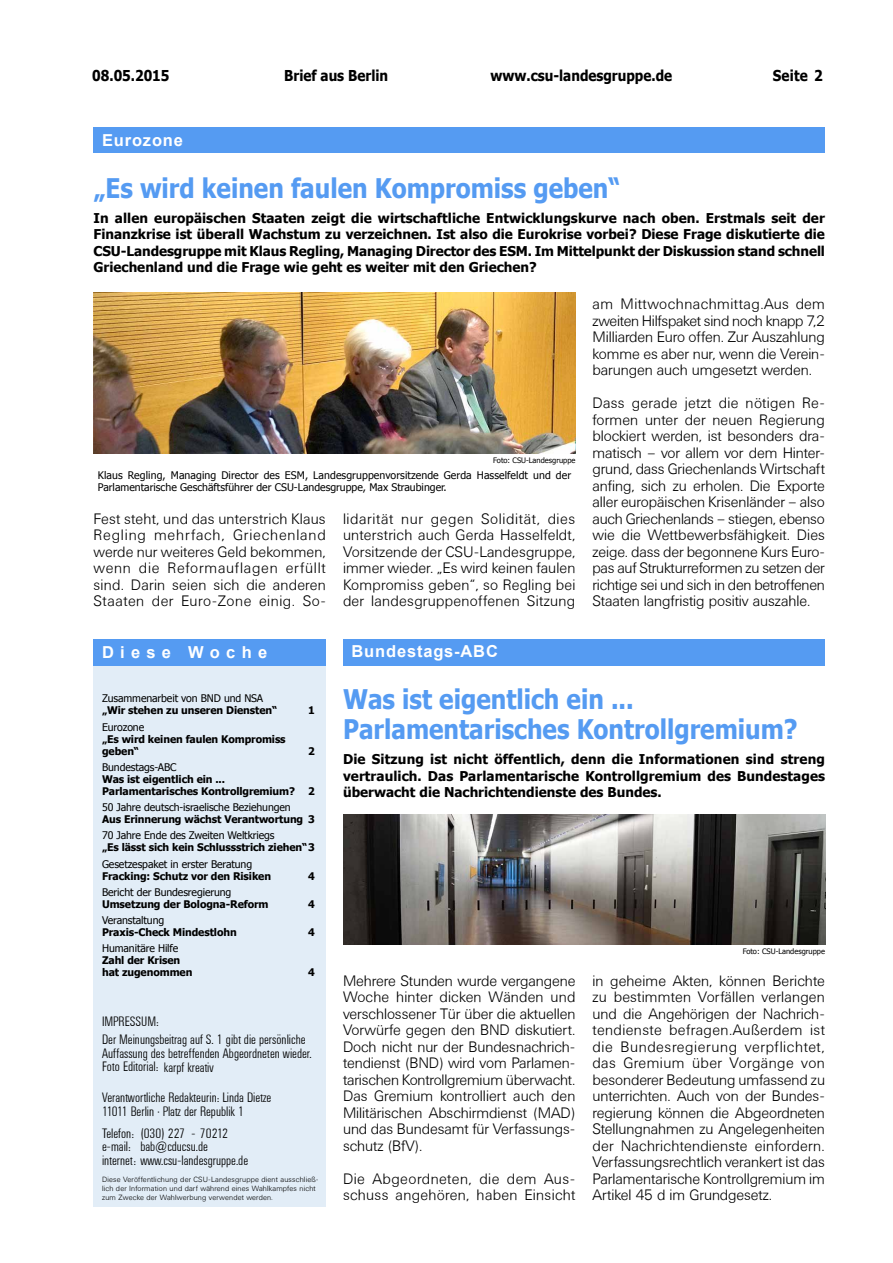
<style>
.page{position:relative;width:893px;height:1263px;background:#fff}
.page>*{position:absolute;margin:0;border:0;box-sizing:border-box;transform-origin:0 0}
._01_BaB_Überschrift{font:700 27px/30px "Tahoma";color:#559bf2;scale:.9 1}
._01_BaB_Überschrift-2{font:700 16.5px "Arial";letter-spacing:.05em;color:#fff}
._08_BaB_Überschrift{font:700 16.5px "Arial";color:#fff}
._04_BaB_Fließtext{font:300 15px/16.5px "Univers BSK";letter-spacing:-.01em;color:#000;text-align:justify}
._04_BaB_Fließtext-2{font:300 15px/16.5px "Univers BSK";letter-spacing:.015em;color:#000}
._06_BaB_Nr____Datum{font:700 15px "Tahoma";color:#000;scale:.9 1}
._03_BaB_Teaser{font:700 13.5px/16.5px "Tahoma";color:#000;text-align:justify}
._10_BaB_Impressum{font:300 13.5px/13.5px "Univers Condensed BSK";color:#000}
._09_BaB_Inhaltsverze{font:700 10.5px/12px "Tahoma";letter-spacing:-.01em;color:#000}
._09_BaB_Inhaltsverze-2{font:10.5px "Tahoma";letter-spacing:-.01em;color:#000}
._13_BaB_Bilduntersch{font:10.5px/12px "Tahoma";letter-spacing:.005em;color:#000}
._10a_BaB_Impressum_W{font:300 7.5px/9px "Univers BSK";letter-spacing:.02em;color:#000}
._13_BaB_Rechtevermer{font:7.5px "Tahoma";color:#000}
</style>
<div class="page">
<div style="left:94px;top:639px;width:232px;height:568px;background:#e2edf7"></div>
<div style="left:94px;top:639px;width:232px;height:27px;background:#559bf2"></div>
<div style="left:343px;top:639px;width:482px;height:26px;background:#559bf2"></div>
<div style="left:94px;top:128px;width:731px;height:25px;background:#559bf2"></div>
<img style="left:94px;top:292px;width:481px;height:161px">
<img style="left:343px;top:815px;width:482px;height:130px">
<p class="_06_BaB_Nr____Datum" style="left:284px;top:65px;width:117px">Brief aus Berlin</p>
<p class="_06_BaB_Nr____Datum" style="left:92px;top:65px;width:87px">08.05.2015</p>
<p class="_06_BaB_Nr____Datum" style="left:490px;top:65px;width:203px">www.csu-landesgruppe.de</p>
<p class="_06_BaB_Nr____Datum" style="left:773px;top:65px;width:57px">Seite 2</p>
<p class="_01_BaB_Überschrift-2" style="left:102px;top:129px;width:82px">Eurozone</p>
<p class="_01_BaB_Überschrift" style="left:94px;top:171px;width:587px">„Es wird keinen faulen Kompromiss geben“</p>
<p class="_03_BaB_Teaser" style="left:94px;top:209px;width:733px">In allen europäischen Staaten zeigt die wirtschaftliche Entwicklungskurve nach oben. Erstmals seit der Finanzkrise ist überall Wachstum zu verzeichnen. Ist also die Eurokrise vorbei? Diese Frage diskutierte die CSU-Landesgruppe mit Klaus Regling, Managing Director des ESM. Im Mittelpunkt der Diskussion stand schnell Griechenland und die Frage wie geht es weiter mit den Griechen?</p>
<p class="_13_BaB_Rechtevermer" style="left:493px;top:455px;width:84px">Foto: CSU-Landesgruppe</p>
<p class="_13_BaB_Bilduntersch" style="left:98px;top:469px;width:475px">Klaus Regling, Managing Director des ESM, Landesgruppenvorsitzende Gerda Hasselfeldt und der<br>Parlamentarische Geschäftsführer der CSU-Landesgruppe, Max Straubinger.</p>
<p class="_04_BaB_Fließtext" style="left:94px;top:510px;width:234px">Fest steht, und das unterstrich Klaus Regling mehrfach, Griechenland werde nur weiteres Geld bekommen, wenn die Reformauflagen erfüllt sind. Darin seien sich die anderen Staaten der Euro-Zone einig. So-</p>
<p class="_04_BaB_Fließtext" style="left:343px;top:510px;width:234px">lidarität nur gegen Solidität, dies unterstrich auch Gerda Hasselfeldt, Vorsitzende der CSU-Landesgruppe, immer wieder. „Es wird keinen faulen Kompromiss geben“, so Regling bei der landesgruppenoffenen Sitzung</p>
<p class="_04_BaB_Fließtext" style="left:592px;top:296px;width:234px">am Mittwochnachmittag.Aus dem zweiten Hilfspaket sind noch knapp 7,2<br>Milliarden Euro offen. Zur Auszahlung komme es aber nur, wenn die Verein&shy;barungen auch umgesetzt werden.</p>
<p class="_04_BaB_Fließtext" style="left:592px;top:395px;width:234px">Dass gerade jetzt die nötigen Re&shy;formen unter der neuen Regierung blockiert werden, ist besonders dra&shy;matisch – vor allem vor dem Hinter&shy;grund, dass Griechenlands Wirtschaft anfing, sich zu erholen. Die Exporte aller europäischen Krisenländer – also auch Griechenlands – stiegen, ebenso wie die Wettbewerbsfähigkeit. Dies zeige. dass der begonnene Kurs Euro&shy;pas auf Strukturreformen zu setzen der richtige sei und sich in den betroffenen Staaten langfristig positiv auszahle.</p>
<p class="_08_BaB_Überschrift" style="left:102px;top:641px;width:167px">D i e s e W o c h e</p>
<p class="_09_BaB_Inhaltsverze-2" style="left:102px;top:691px;width:163px">Zusammenarbeit von BND und NSA</p>
<p class="_09_BaB_Inhaltsverze" style="left:102px;top:704px;width:177px">„Wir stehen zu unseren Diensten“</p>
<p class="_09_BaB_Inhaltsverze" style="left:308px;top:704px;width:8px">1</p>
<p class="_09_BaB_Inhaltsverze-2" style="left:102px;top:720px;width:44px">Eurozone</p>
<p class="_09_BaB_Inhaltsverze" style="left:102px;top:732px;width:185px">„Es wird keinen faulen Kompromiss geben“</p>
<p class="_09_BaB_Inhaltsverze" style="left:308px;top:744px;width:8px">2</p>
<p class="_09_BaB_Inhaltsverze-2" style="left:102px;top:760px;width:76px">Bundestags-ABC</p>
<p class="_09_BaB_Inhaltsverze" style="left:102px;top:772px;width:214px">Was ist eigentlich ein ...<br>Parlamentarisches Kontrollgremium? 2</p>
<p class="_09_BaB_Inhaltsverze-2" style="left:102px;top:800px;width:190px">50 Jahre deutsch-israelische Beziehungen</p>
<p class="_09_BaB_Inhaltsverze" style="left:102px;top:813px;width:214px">Aus Erinnerung wächst Verantwortung 3</p>
<p class="_09_BaB_Inhaltsverze-2" style="left:102px;top:828px;width:174px">70 Jahre Ende des Zweiten Weltkriegs</p>
<p class="_09_BaB_Inhaltsverze" style="left:102px;top:841px;width:214px">„Es lässt sich kein Schlussstrich ziehen“3</p>
<p class="_09_BaB_Inhaltsverze-2" style="left:102px;top:857px;width:152px">Gesetzespaket in erster Beratung</p>
<p class="_09_BaB_Inhaltsverze" style="left:102px;top:869px;width:171px">Fracking: Schutz vor den Risiken</p>
<p class="_09_BaB_Inhaltsverze" style="left:308px;top:869px;width:8px">4</p>
<p class="_09_BaB_Inhaltsverze-2" style="left:102px;top:885px;width:131px">Bericht der Bundesregierung</p>
<p class="_09_BaB_Inhaltsverze" style="left:102px;top:897px;width:168px">Umsetzung der Bologna-Reform</p>
<p class="_09_BaB_Inhaltsverze" style="left:308px;top:897px;width:8px">4</p>
<p class="_09_BaB_Inhaltsverze-2" style="left:102px;top:913px;width:64px">Veranstaltung</p>
<p class="_09_BaB_Inhaltsverze" style="left:102px;top:926px;width:136px">Praxis-Check Mindestlohn</p>
<p class="_09_BaB_Inhaltsverze" style="left:308px;top:926px;width:8px">4</p>
<p class="_09_BaB_Inhaltsverze-2" style="left:102px;top:941px;width:78px">Humanitäre Hilfe</p>
<p class="_09_BaB_Inhaltsverze" style="left:102px;top:954px;width:92px">Zahl der Krisen hat zugenommen</p>
<p class="_09_BaB_Inhaltsverze" style="left:308px;top:966px;width:8px">4</p>
<p class="_10_BaB_Impressum" style="left:102px;top:1015px;width:58px">IMPRESSUM:</p>
<p class="_10_BaB_Impressum" style="left:102px;top:1033px;width:211px">Der Meinungsbeitrag auf S. 1 gibt die persönliche<br>Auffassung des betreffenden Abgeordneten wieder.</p>
<p class="_10_BaB_Impressum" style="left:102px;top:1060px;width:113px">Foto Editorial: karpf kreativ</p>
<p class="_10_BaB_Impressum" style="left:102px;top:1091px;width:171px">Verantwortliche Redakteurin: Linda Dietze<br>11011 Berlin · Platz der Republik 1</p>
<p class="_10_BaB_Impressum" style="left:102px;top:1127px;width:127px">Telefon: (030) 227 - 70212 e-mail: bab@cducsu.de</p>
<p class="_10_BaB_Impressum" style="left:102px;top:1154px;width:148px">internet: www.csu-landesgruppe.de</p>
<p class="_10a_BaB_Impressum_W" style="left:102px;top:1175px;width:218px">Diese Veröffentlichung der CSU-Landesgruppe dient ausschließ&shy;lich der Information und darf während eines Wahlkampfes nicht zum Zwecke der Wahlwerbung verwendet werden.</p>
<p class="_01_BaB_Überschrift-2" style="left:352px;top:640px;width:148px">Bundestags-ABC</p>
<p class="_01_BaB_Überschrift" style="left:343px;top:683px;width:507px">Was ist eigentlich ein ...<br>Parlamentarisches Kontrollgremium?</p>
<p class="_03_BaB_Teaser" style="left:343px;top:750px;width:483px">Die Sitzung ist nicht öffentlich, denn die Informationen sind streng vertraulich. Das Parlamentarische Kontrollgremium des Bundestages überwacht die Nachrichtendienste des Bundes.</p>
<p class="_04_BaB_Fließtext" style="left:343px;top:972px;width:234px">Mehrere Stunden wurde vergangene Woche hinter dicken Wänden und verschlossener Tür über die aktuellen Vorwürfe gegen den BND diskutiert.<br>Doch nicht nur der Bundesnachrich&shy;tendienst (BND) wird vom Parlamen&shy;tarischen Kontrollgremium überwacht.<br>Das Gremium kontrolliert auch den Militärischen Abschirmdienst (MAD) und das Bundesamt für Verfassungs&shy;schutz (BfV).</p>
<p class="_04_BaB_Fließtext-2" style="left:343px;top:1170px;width:234px">Die Abgeordneten, die dem Aus&shy;schuss angehören, haben Einsicht</p>
<p class="_13_BaB_Rechtevermer" style="left:743px;top:947px;width:84px">Foto: CSU-Landesgruppe</p>
<p class="_04_BaB_Fließtext" style="left:592px;top:972px;width:234px">in geheime Akten, können Berichte zu bestimmten Vorfällen verlangen und die Angehörigen der Nachrich&shy;tendienste befragen.Außerdem ist die Bundesregierung verpflichtet, das Gremium über Vorgänge von besonderer Bedeutung umfassend zu unterrichten. Auch von der Bundes&shy;regierung können die Abgeordneten Stellungnahmen zu Angelegenheiten der Nachrichtendienste einfordern.<br>Verfassungsrechtlich verankert ist das Parlamentarische Kontrollgremium im Artikel 45 d im Grundgesetz.</p>
</div>
